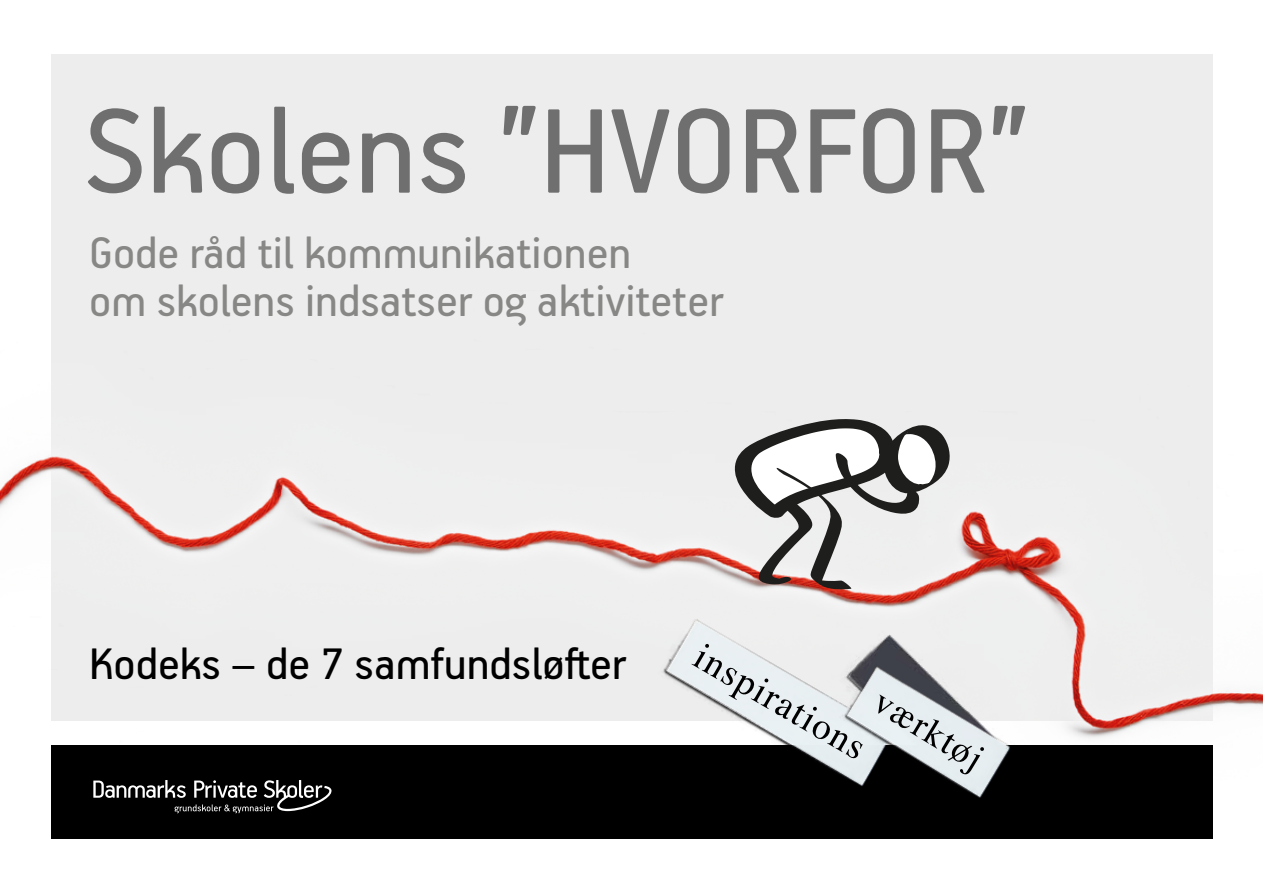
<style>
.page{position:relative;width:1263px;height:893px;background:#fff}
.page>*{position:absolute;margin:0;border:0;box-sizing:border-box;transform-origin:0 0}
.t1{font:135px "PF Handbook Pro";color:#706f6f}
.t2{font:49.5px/48px "PF Handbook Pro";color:#878786}
.t3{font:49.5px "PF Handbook Pro";color:#000}
.t4{font:37.65px "Times";color:#000}
.t5{font:36.6px "Times";color:#000}
</style>
<div class="page">
<div style="left:51px;top:54px;width:1162px;height:667px;background:#ededed"></div>
<img style="left:0;top:456px;width:1263px;height:283px">
<div style="left:51px;top:745px;width:1162px;height:94px;background:#000"></div>
<svg style="left:93px;top:780px;width:239px;height:33px"></svg>
<img style="left:635px;top:602px;width:132px;height:137px">
<img style="left:767px;top:573px;width:313px;height:186px">
<img style="left:814px;top:647px;width:218px;height:151px">
<svg style="left:735px;top:419px;width:215px;height:170px"></svg>
<h1 class="t1" style="left:85px;top:98px;width:945px">Skolens ”HVORFOR”</h1>
<p class="t2" style="left:89px;top:231px;width:636px">Gode råd til kommunikationen<br>om skolens indsatser og aktiviteter</p>
<p class="t3" style="left:89px;top:645px;width:539px">Kodeks – de 7 samfundsløfter</p>
<p class="t4" style="left:703px;top:642px;width:193px;rotate:30deg">inspirations</p>
<p class="t5" style="left:883px;top:687px;width:122px;rotate:31deg">værktøj</p>
</div>
